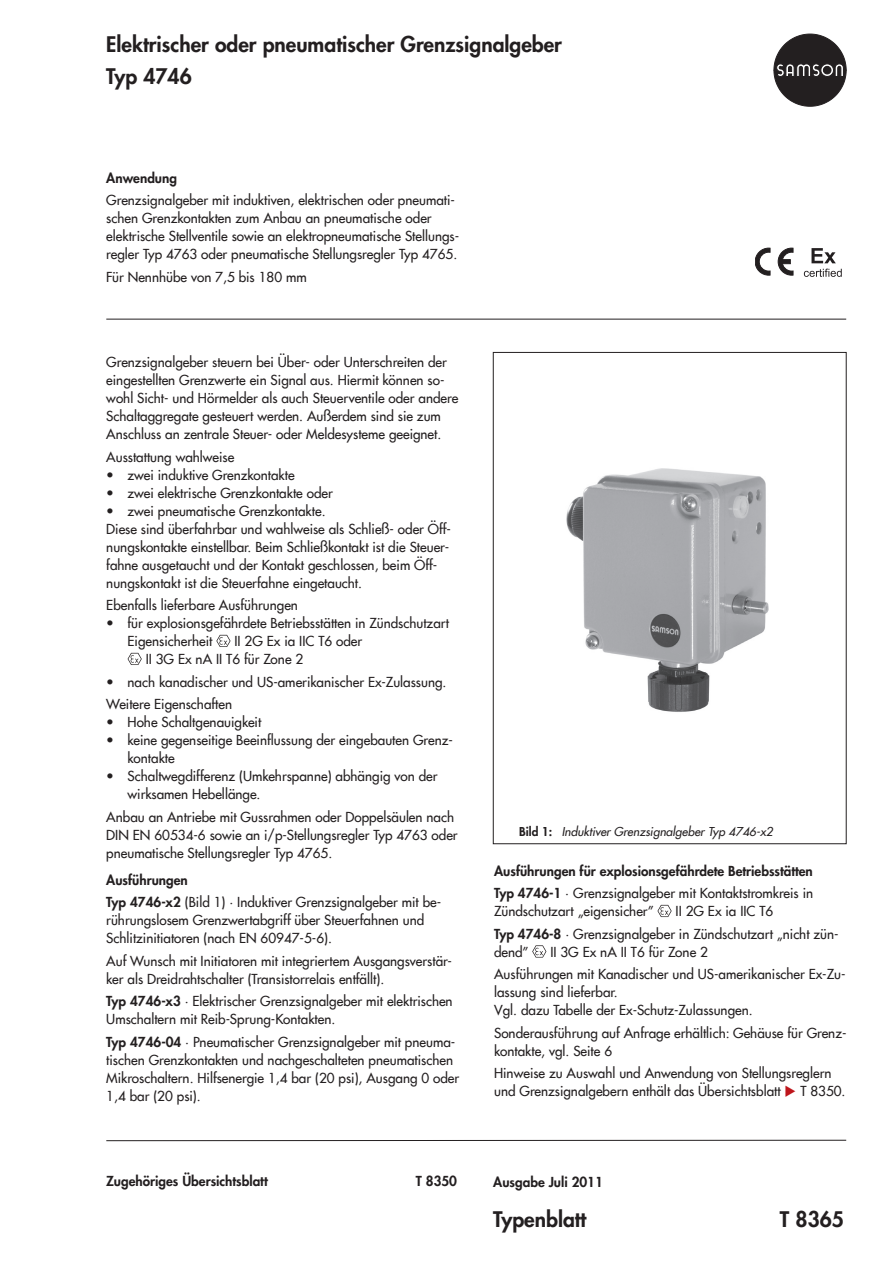
<style>
.page{position:relative;width:893px;height:1263px;background:#fff}
.page>*{position:absolute;margin:0;border:0;box-sizing:border-box;transform-origin:0 0}
.t1{font:800 21px/31.5px "Futura Com";color:#231f20}
.t2{font:500 13.5px/18px "Futura Com";color:#231f20}
.t3{font:800 13.5px/22.5px "Futura Com";color:#231f20}
.t4{font:italic 500 12px "Futura Com";color:#231f20}
.s1{font-family:"Futura";font-weight:400}
.s2{font-weight:800}
.s3{font-weight:800;font-style:normal}
.s4{font-weight:500}
.s5{color:#be151b}
</style>
<div class="page">
<svg style="left:774px;top:34px;width:72px;height:72px"></svg>
<hr style="left:106px;top:319px;width:740px;height:1px;background:#231f20">
<svg style="left:811px;top:248px;width:25px;height:15px"></svg>
<svg style="left:804px;top:269px;width:38px;height:8px"></svg>
<svg style="left:755px;top:248px;width:15px;height:27px"></svg>
<svg style="left:778px;top:248px;width:15px;height:27px"></svg>
<div style="left:780px;top:260px;width:10px;height:4px;background:#231f20;border:1px solid #231f20"></div>
<svg style="left:106px;top:1139px;width:741px;height:2px"></svg>
<img style="left:566px;top:468px;width:203px;height:244px">
<svg style="left:216px;top:635px;width:15px;height:12px"></svg>
<svg style="left:128px;top:653px;width:14px;height:12px"></svg>
<svg style="left:657px;top:905px;width:15px;height:12px"></svg>
<svg style="left:532px;top:945px;width:14px;height:12px"></svg>
<h1 class="t1" style="left:106px;top:28px;width:457px">Elektrischer oder pneumatischer Grenzsignalgeber<br>Typ 4746</h1>
<p class="t3" style="left:106px;top:166px;width:72px">Anwendung</p>
<p class="t2" style="left:106px;top:190px;width:354px">Grenzsignalgeber mit induktiven, elektrischen oder pneumati&shy;schen Grenzkontakten zum Anbau an pneumatische oder elektrische Stellventile sowie an elektropneumatische Stellungs&shy;regler Typ 4763 oder pneumatische Stellungsregler Typ 4765.</p>
<p class="t2" style="left:106px;top:267px;width:202px">Für Nennhübe von 7,5 bis 180 mm</p>
<p class="t2" style="left:106px;top:352px;width:353px">Grenzsignalgeber steuern bei Über- oder Unterschreiten der eingestellten Grenzwerte ein Signal aus. Hiermit können so&shy;wohl Sicht- und Hörmelder als auch Steuerventile oder andere Schaltaggregate gesteuert werden. Außerdem sind sie zum Anschluss an zentrale Steuer- oder Meldesysteme geeignet.</p>
<p class="t2" style="left:106px;top:447px;width:130px">Ausstattung wahlweise</p>
<p class="t2" style="left:106px;top:465px;width:190px"><span class="s1">•</span> zwei induktive Grenzkontakte</p>
<p class="t2" style="left:106px;top:483px;width:228px"><span class="s1">•</span> zwei elektrische Grenzkontakte oder</p>
<p class="t2" style="left:106px;top:501px;width:346px"><span class="s1">•</span> zwei pneumatische Grenzkontakte.<br>Diese sind überfahrbar und wahlweise als Schließ- oder Öff&shy;nungskontakte einstellbar. Beim Schließkontakt ist die Steuer&shy;fahne ausgetaucht und der Kontakt geschlossen, beim Öff&shy;nungskontakt ist die Steuerfahne eingetaucht.</p>
<p class="t2" style="left:106px;top:595px;width:193px">Ebenfalls lieferbare Ausführungen</p>
<p class="t2" style="left:128px;top:613px;width:323px;text-indent:-21px"><span class="s1">•</span> für explosionsgefährdete Betriebsstätten in Zündschutzart<br>Eigensicherheit</p>
<p class="t2" style="left:146px;top:631px;width:218px;text-indent:89px">II 2G Ex ia IIC T6 oder<br>II 3G Ex nA II T6 für Zone 2</p>
<p class="t2" style="left:106px;top:670px;width:342px;line-height:22.5px"><span class="s1">•</span> nach kanadischer und US-amerikanischer Ex-Zulassung.<br>Weitere Eigenschaften</p>
<p class="t2" style="left:106px;top:712px;width:156px"><span class="s1">•</span> Hohe Schaltgenauigkeit</p>
<p class="t2" style="left:128px;top:730px;width:327px;text-indent:-21px"><span class="s1">•</span> keine gegenseitige Beeinflussung der eingebauten Grenz&shy;kontakte</p>
<p class="t2" style="left:128px;top:766px;width:311px;text-indent:-21px"><span class="s1">•</span> Schaltwegdifferenz (Umkehrspanne) abhängig von der wirksamen Hebellänge.</p>
<p class="t2" style="left:106px;top:807px;width:353px">Anbau an Antriebe mit Gussrahmen oder Doppelsäulen nach<br>DIN EN 60534-6 sowie an i/p-Stellungsregler Typ 4763 oder pneumatische Stellungsregler Typ 4765.</p>
<p class="t2" style="left:106px;top:868px;width:336px;line-height:22.5px"><span class="s2">Ausführungen<br>Typ 4746-x2</span> (Bild 1) · Induktiver Grenzsignalgeber mit be-</p>
<p class="t2" style="left:106px;top:910px;width:319px">rührungslosem Grenzwertabgriff über Steuerfahnen und<br>Schlitzinitiatoren (nach EN 60947-5-6).</p>
<p class="t2" style="left:106px;top:951px;width:347px">Auf Wunsch mit Initiatoren mit integriertem Ausgangsverstär&shy;ker als Dreidrahtschalter (Transistorrelais entfällt).</p>
<p class="t2" style="left:106px;top:991px;width:348px"><span class="s2">Typ 4746-x3</span> · Elektrischer Grenzsignalgeber mit elektrischen<br>Umschaltern mit Reib-Sprung-Kontakten.</p>
<p class="t2" style="left:106px;top:1032px;width:354px"><span class="s2">Typ 4746-04</span> · Pneumatischer Grenzsignalgeber mit pneuma&shy;tischen Grenzkontakten und nachgeschalteten pneumatischen Mikroschaltern. Hilfsenergie 1,4 bar (20 psi), Ausgang 0 oder 1,4 bar (20 psi).</p>
<p class="t4" style="left:519px;top:823px;width:255px"><span class="s3">Bild 1:</span> Induktiver Grenzsignalgeber Typ 4746-x2</p>
<p class="t3" style="left:494px;top:859px;width:321px">Ausführungen für explosionsgefährdete Betriebsstätten<br>Typ 4746-1 <span class="s4">· Grenzsignalgeber mit Kontaktstromkreis in</span></p>
<p class="t2" style="left:494px;top:901px;width:161px">Zündschutzart „eigensicher”</p>
<p class="t2" style="left:494px;top:899px;width:346px;line-height:22.5px;text-indent:181px">II 2G Ex ia IIC T6<br><span class="s2">Typ 4746-8</span> · Grenzsignalgeber in Zündschutzart „nicht zün-</p>
<p class="t2" style="left:494px;top:942px;width:36px">dend”</p>
<p class="t2" style="left:494px;top:940px;width:353px;line-height:22.5px;text-indent:56px">II 3G Ex nA II T6 für Zone 2<br>Ausführungen mit Kanadischer und US-amerikanischer Ex-Zu-</p>
<p class="t2" style="left:494px;top:982px;width:260px">lassung sind lieferbar.<br>Vgl. dazu Tabelle der Ex-Schutz-Zulassungen.</p>
<p class="t2" style="left:494px;top:1023px;width:354px">Sonderausführung auf Anfrage erhältlich: Gehäuse für Grenz&shy;kontakte, vgl. Seite 6</p>
<p class="t2" style="left:494px;top:1063px;width:353px">Hinweise zu Auswahl und Anwendung von Stellungsreglern und Grenzsignalgebern enthält das Übersichtsblatt <span class="s5">◆</span> T 8350.</p>
<p class="t3" style="left:106px;top:1169px;width:163px">Zugehöriges Übersichtsblatt</p>
<p class="t3" style="left:416px;top:1169px;width:43px">T 8350</p>
<p class="t3" style="left:493px;top:1170px;width:111px">Ausgabe Juli 2011</p>
<h1 class="t1" style="left:493px;top:1203px;width:95px">Typenblatt</h1>
<h1 class="t1" style="left:780px;top:1203px;width:66px">T 8365</h1>
</div>
